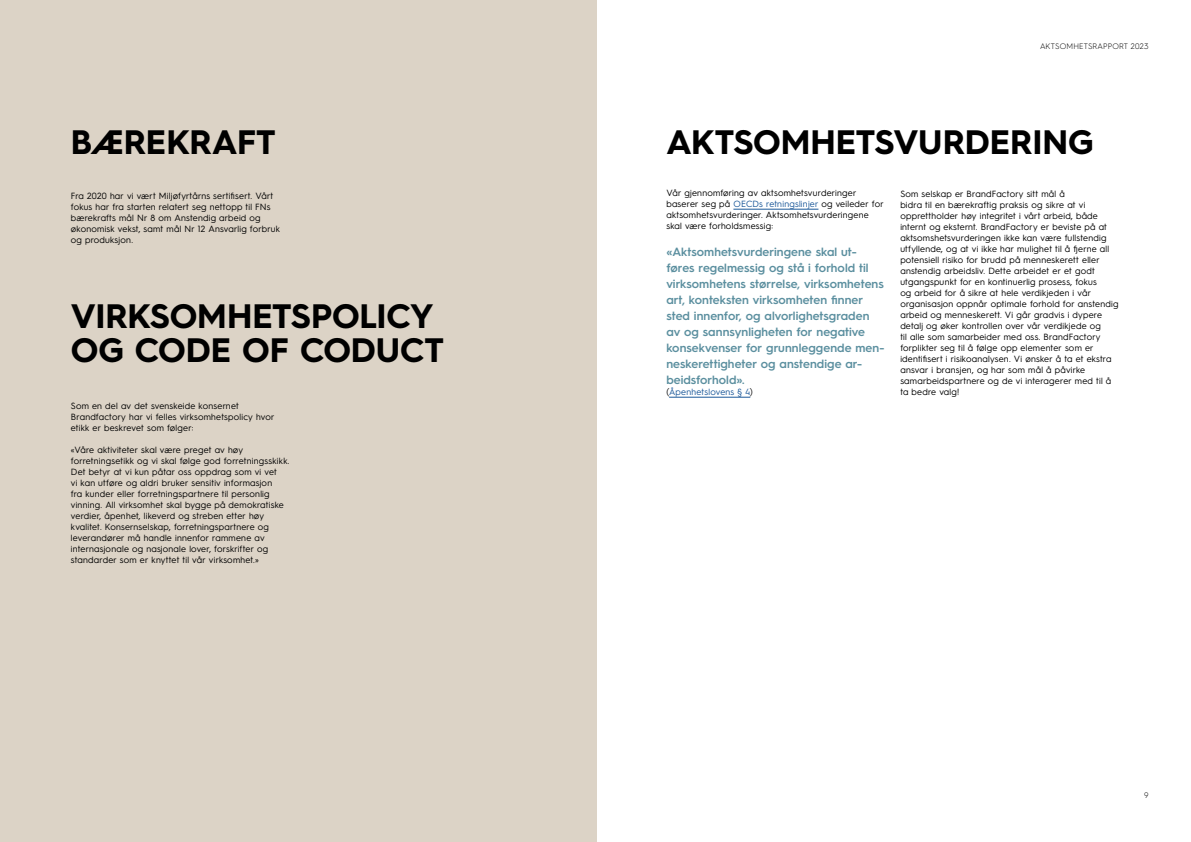
<style>
.page{position:relative;width:1191px;height:842px;background:#fff}
.page>*{position:absolute;margin:0;border:0;box-sizing:border-box;transform-origin:0 0}
.t1{font:700 34px/34px "Hurme Geometric Sans 3";letter-spacing:-.005em;color:#000}
.t2{font:600 12px/16px "Hurme Geometric Sans 3";letter-spacing:.005em;color:#5b8f9f}
.t3{font:9px/11px "Hurme Geometric Sans 3";letter-spacing:.025em;color:#000}
.t4{font:9px "Hurme Geometric Sans 3";letter-spacing:.025em;color:#1b5899}
.t5{font:300 8px "Hurme Geometric Sans 3";letter-spacing:.025em;color:#000}
.s1{color:#1b5899}
.s2{color:#000}
</style>
<div class="page">
<div style="left:0;top:0;width:597px;height:842px;background:#dcd3c6"></div>
<hr style="left:733px;top:209px;width:85px;height:1px;background:#1b5899">
<hr style="left:669px;top:397px;width:81px;height:1px;background:#1b5899">
<p class="t5" style="left:1040px;top:41px;width:110px">AKTSOMHETSRAPPORT 2023</p>
<h1 class="t1" style="left:666px;top:123px;width:429px">AKTSOMHETSVURDERING</h1>
<h1 class="t1" style="left:71px;top:123px;width:206px">BÆREKRAFT</h1>
<p class="t3" style="left:71px;top:189px;width:210px">Fra 2020 har vi vært Miljøfyrtårns sertifisert. Vårt fokus har fra starten relatert seg nettopp til FNs bærekrafts mål Nr 8 om Anstendig arbeid og økonomisk vekst, samt mål Nr 12 Ansvarlig forbruk og produksjon.</p>
<p class="t3" style="left:666px;top:187px;width:219px">Vår gjennomføring av aktsomhetsvurderinger baserer seg på <span class="s1">OECDs retningslinjer</span> og veileder for aktsomhetsvurderinger. Aktsomhetsvurderingene skal være forholdsmessig:</p>
<p class="t2" style="left:666px;top:243px;width:220px">«Aktsomhetsvurderingene skal ut&shy;føres regelmessig og stå i forhold til virksomhetens størrelse, virksomhetens art, konteksten virksomheten finner sted innenfor, og alvorlighetsgraden av og sannsynligheten for negative konsekvenser for grunnleggende men&shy;neskerettigheter og anstendige ar&shy;beidsforhold».</p>
<p class="t4" style="left:666px;top:386px;width:88px"><span class="s2">(</span>Åpenhetslovens § 4<span class="s2">)</span></p>
<p class="t3" style="left:900px;top:188px;width:220px">Som selskap er BrandFactory sitt mål å<br>bidra til en bærekraftig praksis og sikre at vi opprettholder høy integritet i vårt arbeid, både internt og eksternt. BrandFactory er beviste på at aktsomshetsvurderingen ikke kan være fullstendig utfyllende, og at vi ikke har mulighet til å fjerne all potensiell risiko for brudd på menneskerett eller anstendig arbeidsliv. Dette arbeidet er et godt utgangspunkt for en kontinuerlig prosess, fokus<br>og arbeid for å sikre at hele verdikjeden i vår organisasjon oppnår optimale forhold for anstendig arbeid og menneskerett. Vi går gradvis i dypere detalj og øker kontrollen over vår verdikjede og<br>til alle som samarbeider med oss. BrandFactory forplikter seg til å følge opp elementer som er identifisert i risikoanalysen. Vi ønsker å ta et ekstra ansvar i bransjen, og har som mål å påvirke samarbeidspartnere og de vi interagerer med til å ta bedre valg!</p>
<h1 class="t1" style="left:71px;top:297px;width:374px">VIRKSOMHETSPOLICY<br>OG CODE OF CODUCT</h1>
<p class="t3" style="left:71px;top:400px;width:205px">Som en del av det svenskeide konsernet<br>Brandfactory har vi felles virksomhetspolicy hvor etikk er beskrevet som følger:</p>
<p class="t3" style="left:71px;top:444px;width:220px">«Våre aktiviteter skal være preget av høy forretningsetikk og vi skal følge god forretningsskikk.<br>Det betyr at vi kun påtar oss oppdrag som vi vet<br>vi kan utføre og aldri bruker sensitiv informasjon<br>fra kunder eller forretningspartnere til personlig vinning. All virksomhet skal bygge på demokratiske verdier, åpenhet, likeverd og streben etter høy kvalitet. Konsernselskap, forretningspartnere og leverandører må handle innenfor rammene av internasjonale og nasjonale lover, forskrifter og standarder som er knyttet til vår virksomhet.»</p>
<p class="t5" style="left:1144px;top:790px;width:6px">9</p>
</div>
